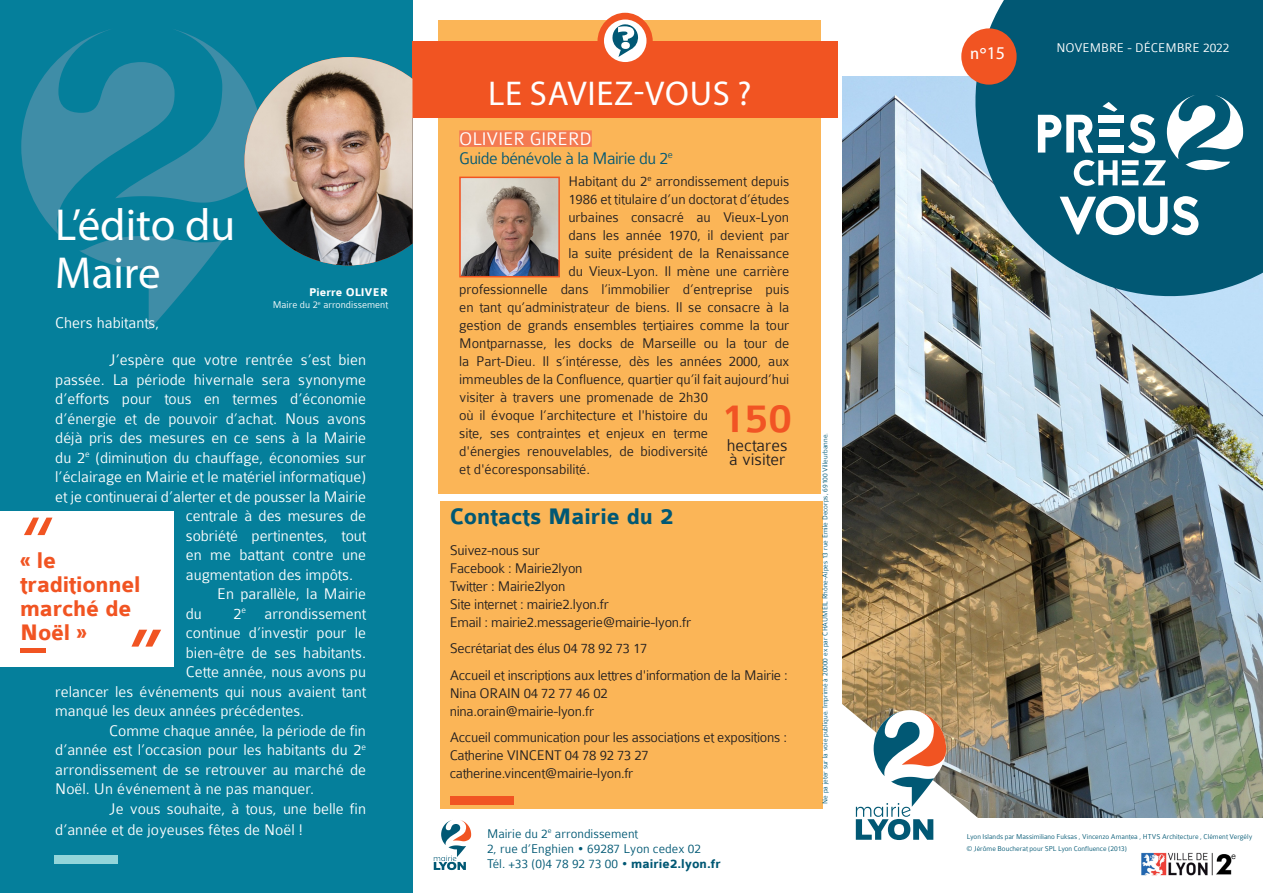
<style>
.page{position:relative;width:1263px;height:893px;background:#fff}
.page>*{position:absolute;margin:0;border:0;box-sizing:border-box;transform-origin:0 0}
.t1{font:93px "Colaborate";color:#f15422}
.t2{font:500 90px "Colaborate";color:#f15422}
.t3{font:45px/48px "Myriad Pro";color:#fff}
.t4{font:500 43.5px "Colaborate";color:#f15424}
.t5{font:34.5px "Myriad Pro";letter-spacing:.02em;color:#fff}
.t6{font:700 24px/24px "Colaborate";letter-spacing:-.01em;color:#f15422}
.t7{font:700 24px "Colaborate";color:#015874}
.t8{font:300 19.5px "Colaborate";color:#fff}
.t9{font:300 18px "Colaborate";letter-spacing:-.03em;color:#015874}
.t10{font:300 18px/13.5px "Colaborate";color:#231f20}
.t11{font:18px "Colaborate";color:#fff}
.t12{font:300 16.5px/19.5px "Colaborate";color:#fff;text-align:justify}
.t13{font:300 15px/18px "Colaborate";letter-spacing:-.005em;color:#231f20}
.t14{font:300 13.5px "Colaborate";color:#015874}
.t15{font:300 13.5px "Colaborate";color:#fff}
.t16{font:700 12px "Colaborate";color:#fff}
.t17{font:300 10.5px "Colaborate";color:#fff}
.t18{font:300 7.5px "Colaborate";color:#015874}
.s1{font-weight:700}
.s2{font-family:"Myriad Pro"}
</style>
<div class="page">
<img style="left:842px;top:76px;width:421px;height:741px">
<div style="left:0;top:0;width:412px;height:893px;background:#057f9b"></div>
<div style="left:54px;top:856px;width:64px;height:8px;background:#93d5da"></div>
<svg style="left:842px;top:620px;width:218px;height:220px;background:#a29479"></svg>
<div style="left:438px;top:20px;width:383px;height:473px;background:#fbb557"></div>
<div style="left:412px;top:41px;width:426px;height:76px;background:#f15422"></div>
<div style="left:597px;top:13px;width:56px;height:57px;background:#f15422;border-radius:50%"></div>
<div style="left:604px;top:20px;width:42px;height:42px;background:#fff;border-radius:50%"></div>
<div style="left:0;top:511px;width:173px;height:155px;background:#fff"></div>
<hr style="left:20px;top:649px;width:26px;height:4px;background:#f15422">
<svg style="left:950px;top:0;width:313px;height:321px;background:#3d7b91"></svg>
<div style="left:961px;top:28px;width:55px;height:57px;background:#f15422;border-radius:50%"></div>
<svg style="left:21px;top:29px;width:336px;height:301px"></svg>
<img style="left:244px;top:57px;width:168px;height:208px">
<div style="left:440px;top:502px;width:383px;height:307px;background:#fbb557"></div>
<div style="left:450px;top:796px;width:63px;height:9px;background:#f15422"></div>
<div style="left:459px;top:130px;width:133px;height:17px;background:#f47a52"></div>
<img style="left:462px;top:180px;width:95px;height:94px">
<div style="left:459px;top:177px;width:101px;height:100px;border:2px solid #f15422"></div>
<svg style="left:612px;top:24px;width:27px;height:33px"></svg>
<img style="left:1141px;top:852px;width:95px;height:24px">
<svg style="left:1060px;top:196px;width:138px;height:39px"></svg>
<svg style="left:1038px;top:95px;width:205px;height:91px"></svg>
<svg style="left:856px;top:710px;width:90px;height:130px"></svg>
<svg style="left:434px;top:820px;width:37px;height:50px"></svg>
<p class="t3" style="left:55px;top:200px;width:181px">L’édito du<br>Maire</p>
<p class="t12" style="left:55px;top:313px;width:106px">Chers habitants,</p>
<p class="t12" style="left:109px;top:350px;width:258px">J’espère que votre rentrée s’est bien</p>
<p class="t12" style="left:55px;top:370px;width:312px">passée. La période hivernale sera synonyme</p>
<p class="t12" style="left:55px;top:389px;width:312px">d’efforts pour tous en termes d’économie</p>
<p class="t12" style="left:55px;top:409px;width:312px">d’énergie et de pouvoir d’achat. Nous avons</p>
<p class="t12" style="left:55px;top:428px;width:312px">déjà pris des mesures en ce sens à la Mairie</p>
<p class="t12" style="left:55px;top:448px;width:312px">du 2<sup>e</sup> (diminution du chauffage, économies sur</p>
<p class="t12" style="left:55px;top:467px;width:312px">l’éclairage en Mairie et le matériel informatique)</p>
<p class="t12" style="left:55px;top:487px;width:312px">et je continuerai d’alerter et de pousser la Mairie</p>
<p class="t12" style="left:186px;top:506px;width:182px">centrale à des mesures de</p>
<p class="t12" style="left:186px;top:526px;width:182px">sobriété pertinentes, tout</p>
<p class="t12" style="left:186px;top:545px;width:182px">en me battant contre une</p>
<p class="t12" style="left:186px;top:565px;width:169px">augmentation des impôts.</p>
<p class="t12" style="left:217px;top:584px;width:150px">En parallèle, la Mairie</p>
<p class="t12" style="left:186px;top:604px;width:18px">du</p>
<p class="t12" style="left:233px;top:604px;width:134px">2<sup>e</sup> arrondissement</p>
<p class="t12" style="left:186px;top:623px;width:182px">continue d’investir pour le</p>
<p class="t12" style="left:186px;top:643px;width:182px">bien-être de ses habitants.</p>
<p class="t12" style="left:186px;top:662px;width:182px">Cette année, nous avons pu</p>
<p class="t12" style="left:55px;top:682px;width:312px">relancer les événements qui nous avaient tant</p>
<p class="t12" style="left:55px;top:701px;width:251px">manqué les deux années précédentes.</p>
<p class="t12" style="left:55px;top:721px;width:312px;text-indent:54px">Comme chaque année, la période de fin d’année est l’occasion pour les habitants du 2<sup>e </sup>arrondissement de se retrouver au marché de Noël. Un événement à ne pas manquer.</p>
<p class="t12" style="left:55px;top:798px;width:312px;line-height:21px;text-indent:54px">Je vous souhaite, à tous, une belle fin d’année et de joyeuses fêtes de Noël !</p>
<p class="t16" style="left:309px;top:286px;width:80px">Pierre OLIVER</p>
<p class="t17" style="left:273px;top:299px;width:117px">Maire du 2<sup>e</sup> arrondissement</p>
<p class="t1" style="left:20px;top:500px;width:37px">“</p>
<p class="t6" style="left:20px;top:549px;width:122px">« le traditionnel marché de<br>Noël »</p>
<p class="t2" style="left:165px;top:663px;width:38px;rotate:-180deg">“</p>
<p class="t5" style="left:488px;top:72px;width:265px">LE SAVIEZ-VOUS ?</p>
<p class="t8" style="left:459px;top:128px;width:134px">OLIVIER GIRERD</p>
<p class="t9" style="left:459px;top:149px;width:215px">Guide bénévole à la Mairie du 2<sup>e</sup></p>
<p class="t13" style="left:568px;top:172px;width:222px">Habitant du 2<sup>e</sup> arrondissement depuis</p>
<p class="t13" style="left:568px;top:190px;width:222px">1986 et titulaire d’un doctorat d’études</p>
<p class="t13" style="left:568px;top:208px;width:222px">urbaines consacré au Vieux-Lyon</p>
<p class="t13" style="left:568px;top:226px;width:222px">dans les année 1970, il devient par</p>
<p class="t13" style="left:568px;top:244px;width:222px">la suite président de la Renaissance</p>
<p class="t13" style="left:568px;top:262px;width:222px">du Vieux-Lyon. Il mène une carrière</p>
<p class="t13" style="left:459px;top:280px;width:332px">professionnelle dans l’immobilier d’entreprise puis</p>
<p class="t13" style="left:459px;top:298px;width:331px">en tant qu’administrateur de biens. Il se consacre à la</p>
<p class="t13" style="left:459px;top:316px;width:332px">gestion de grands ensembles tertiaires comme la tour</p>
<p class="t13" style="left:459px;top:334px;width:331px">Montparnasse, les docks de Marseille ou la tour de</p>
<p class="t13" style="left:459px;top:352px;width:331px">la Part-Dieu. Il s’intéresse, dès les années 2000, aux</p>
<p class="t13" style="left:459px;top:370px;width:332px">immeubles de la Confluence, quartier qu’il fait aujourd’hui</p>
<p class="t13" style="left:459px;top:388px;width:250px">visiter à travers une promenade de 2h30</p>
<p class="t13" style="left:459px;top:406px;width:250px">où il évoque l’architecture et l'histoire du</p>
<p class="t13" style="left:459px;top:424px;width:250px">site, ses contraintes et enjeux en terme</p>
<p class="t13" style="left:459px;top:442px;width:250px">d'énergies renouvelables, de biodiversité</p>
<p class="t13" style="left:459px;top:460px;width:132px">et d'écoresponsabilité.</p>
<p class="t4" style="left:721px;top:395px;width:73px">150</p>
<p class="t10" style="left:727px;top:439px;width:62px">hectares à visiter</p>
<p class="t18" style="left:821px;top:804px;width:373px;rotate:-90deg">Ne pa jeter sur la voie publique. Imprimé à 20000 ex par CHAUMEIL Rhône-Alpes 13 rue Emile Decorps, 69100 Villeurbanne.</p>
<p class="t7" style="left:450px;top:504px;width:225px">Contacts Mairie du 2</p>
<p class="t13" style="left:450px;top:541px;width:92px">Suivez-nous sur</p>
<p class="t13" style="left:450px;top:559px;width:134px">Facebook : Mairie2lyon</p>
<p class="t13" style="left:450px;top:577px;width:117px">Twitter : Mairie2lyon</p>
<p class="t13" style="left:450px;top:595px;width:243px">Site internet : mairie2.lyon.fr<br>Email : mairie2.messagerie@mairie-lyon.fr</p>
<p class="t13" style="left:450px;top:639px;width:199px">Secrétariat des élus 04 78 92 73 17</p>
<p class="t13" style="left:450px;top:666px;width:340px">Accueil et inscriptions aux lettres d'information de la Mairie :</p>
<p class="t13" style="left:450px;top:684px;width:159px">Nina ORAIN 04 72 77 46 02</p>
<p class="t13" style="left:450px;top:702px;width:146px">nina.orain@mairie-lyon.fr</p>
<p class="t13" style="left:450px;top:728px;width:339px">Accueil communication pour les associations et expositions :</p>
<p class="t13" style="left:450px;top:746px;width:201px">Catherine VINCENT 04 78 92 73 27</p>
<p class="t13" style="left:450px;top:764px;width:185px">catherine.vincent@mairie-lyon.fr</p>
<p class="t14" style="left:487px;top:827px;width:153px">Mairie du 2<sup>e</sup> arrondissement</p>
<p class="t14" style="left:487px;top:842px;width:215px">2, rue d’Enghien • 69287 Lyon cedex 02</p>
<p class="t14" style="left:487px;top:857px;width:235px">Tél. +33 (0)4 78 92 73 00 • <span class="s1">mairie2.lyon.fr</span></p>
<p class="t11" style="left:970px;top:44px;width:37px">n°<span class="s2">15</span></p>
<p class="t15" style="left:1056px;top:41px;width:174px">NOVEMBRE - DÉCEMBRE 2022</p>
<p class="t18" style="left:967px;top:832px;width:287px">Lyon Islands par Massimiliano Fuksas , Vincenzo Amantea , HTVS Architecture , Clément Vergély</p>
<p class="t18" style="left:967px;top:845px;width:161px">© Jérôme Boucherat pour SPL Lyon Confluence (2013)</p>
</div>
